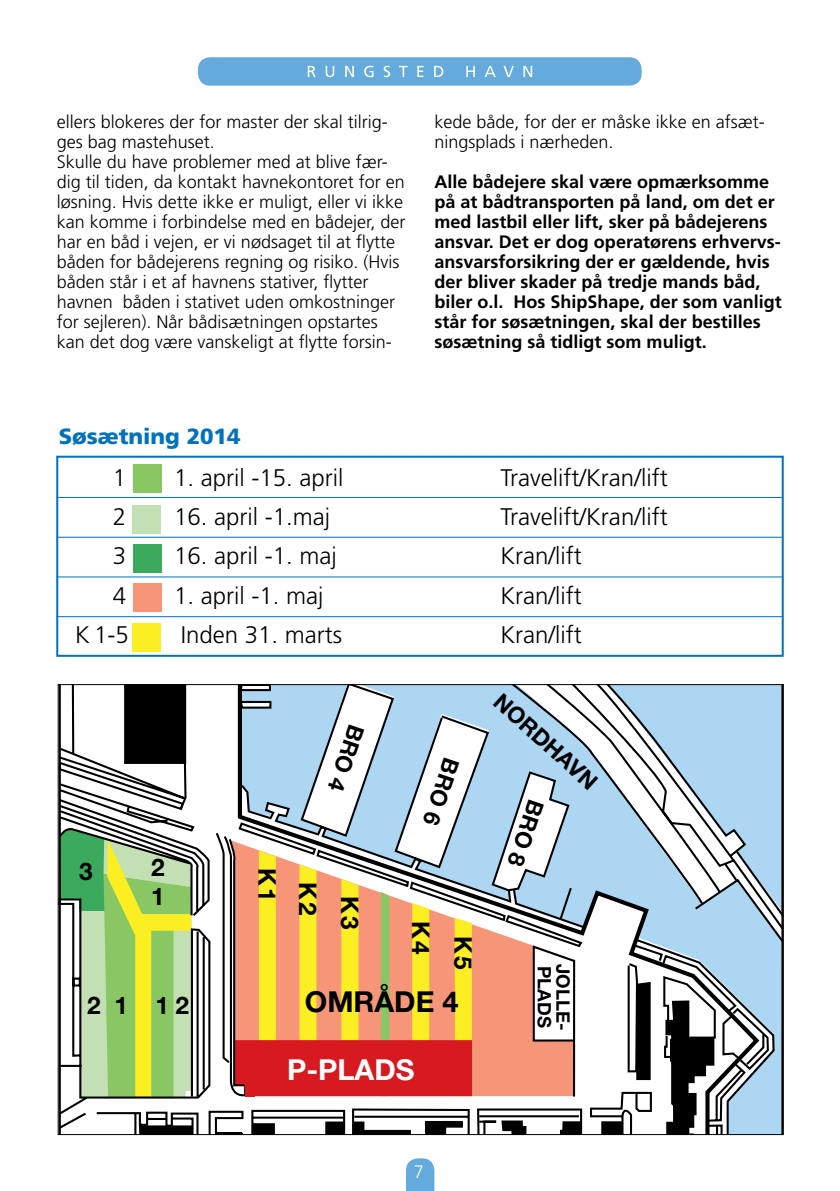
<style>
.page{position:relative;width:840px;height:1191px;background:#fff}
.page>*{position:absolute;margin:0;border:0;box-sizing:border-box;transform-origin:0 0}
.t1{font:700 28.8px "Helvetica Neue";color:#000}
.t2{font:700 28.8px "Helvetica Neue";color:#fff}
.t3{font:700 24.4px/28.4px "Helvetica Neue";letter-spacing:.095em;color:#000}
.t4{font:300 24px "Frutiger";color:#000}
.t5{font:700 22.6px "Helvetica Neue";color:#000}
.t6{font:900 22px "Frutiger";color:#0072bc}
.t7{font:700 18.6px "Helvetica Neue";color:#000}
.t8{font:300 18px/20px "Frutiger";color:#000}
.t9{font:700 18px/20px "Frutiger";color:#000}
.t10{font:300 18px "Frutiger";color:#fff}
</style>
<div class="page">
<svg style="left:60px;top:686px;width:721px;height:447px"></svg>
<div style="left:56px;top:456px;width:727px;height:201px;border:2px solid #0072bc"></div>
<div style="left:133px;top:464px;width:28px;height:29px;background:#89c765"></div>
<div style="left:132px;top:505px;width:29px;height:28px;background:#c2e0b4"></div>
<div style="left:133px;top:544px;width:28px;height:29px;background:#3caa5c"></div>
<div style="left:133px;top:583px;width:28px;height:29px;background:#f69577"></div>
<div style="left:132px;top:623px;width:29px;height:28px;background:#fbee23"></div>
<hr style="left:57px;top:497px;width:725px;height:1px;background:#0072bc">
<hr style="left:57px;top:537px;width:725px;height:1px;background:#0072bc">
<hr style="left:57px;top:576px;width:725px;height:1px;background:#0072bc">
<hr style="left:57px;top:616px;width:725px;height:1px;background:#0072bc">
<svg style="left:406px;top:1158px;width:28px;height:33px"></svg>
<div style="left:198px;top:57px;width:443px;height:29px;background:#64aadd;border-radius:12px"></div>
<svg style="left:307px;top:66px;width:225px;height:11px"></svg>
<p class="t8" style="left:57px;top:111px;width:350px">ellers blokeres der for master der skal tilrig&shy;ges bag mastehuset.<br>Skulle du have problemer med at blive fær&shy;dig til tiden, da kontakt havnekontoret for en løsning. Hvis dette ikke er muligt, eller vi ikke kan komme i forbindelse med en bådejer, der har en båd i vejen, er vi nødsaget til at flytte båden for bådejerens regning og risiko. (Hvis båden står i et af havnens stativer, flytter havnen båden i stativet uden omkostninger for sejleren). Når bådisætningen opstartes kan det dog være vanskeligt at flytte forsin-</p>
<p class="t8" style="left:434px;top:111px;width:332px">kede både, for der er måske ikke en afsæt&shy;ningsplads i nærheden.</p>
<p class="t9" style="left:434px;top:171px;width:349px">Alle bådejere skal være opmærksomme på at bådtransporten på land, om det er med lastbil eller lift, sker på bådejerens ansvar. Det er dog operatørens erhvervs&shy;ansvarsforsikring der er gældende, hvis der bliver skader på tredje mands båd, biler o.l. Hos ShipShape, der som vanligt står for søsætningen, skal der bestilles søsætning så tidligt som muligt.</p>
<p class="t6" style="left:59px;top:423px;width:183px">Søsætning 2014</p>
<h3 class="t4" style="left:113px;top:464px;width:15px">1</h3>
<h3 class="t4" style="left:174px;top:464px;width:171px">1. april -15. april</h3>
<h3 class="t4" style="left:500px;top:464px;width:169px">Travelift/Kran/lift</h3>
<h3 class="t4" style="left:113px;top:503px;width:15px">2</h3>
<h3 class="t4" style="left:174px;top:503px;width:158px">16. april -1.maj</h3>
<h3 class="t4" style="left:500px;top:503px;width:169px">Travelift/Kran/lift</h3>
<h3 class="t4" style="left:113px;top:542px;width:15px">3</h3>
<h3 class="t4" style="left:174px;top:542px;width:164px">16. april -1. maj</h3>
<h3 class="t4" style="left:500px;top:542px;width:83px">Kran/lift</h3>
<h3 class="t4" style="left:113px;top:582px;width:15px">4</h3>
<h3 class="t4" style="left:174px;top:582px;width:151px">1. april -1. maj</h3>
<h3 class="t4" style="left:500px;top:582px;width:83px">Kran/lift</h3>
<h3 class="t4" style="left:75px;top:621px;width:55px">K 1-5</h3>
<h3 class="t4" style="left:181px;top:621px;width:163px">Inden 31. marts</h3>
<h3 class="t4" style="left:500px;top:621px;width:83px">Kran/lift</h3>
<h2 class="t3" style="left:79px;top:856px;width:15px">3</h2>
<h2 class="t3" style="left:151px;top:853px;width:15px">2<br>1</h2>
<h2 class="t3" style="left:87px;top:990px;width:15px">2</h2>
<h2 class="t3" style="left:114px;top:990px;width:76px">1 1 2</h2>
<h2 class="t3" style="left:282px;top:868px;width:35px;rotate:90deg">K1</h2>
<p class="t5" style="left:370px;top:730px;width:70px;rotate:109deg">BRO 4</p>
<h2 class="t3" style="left:322px;top:881px;width:35px;rotate:90deg">K2</h2>
<h2 class="t3" style="left:364px;top:896px;width:35px;rotate:90deg">K3</h2>
<p class="t5" style="left:465px;top:763px;width:70px;rotate:109deg">BRO 6</p>
<h2 class="t3" style="left:435px;top:921px;width:35px;rotate:90deg">K4</h2>
<h2 class="t3" style="left:477px;top:935px;width:35px;rotate:90deg">K5</h2>
<h1 class="t1" style="left:305px;top:983px;width:155px">OMRÅDE 4</h1>
<h1 class="t2" style="left:287px;top:1052px;width:129px">P-PLADS</h1>
<p class="t5" style="left:506px;top:687px;width:132px;rotate:42deg">NORDHAVN</p>
<p class="t5" style="left:549px;top:805px;width:70px;rotate:109deg">BRO 8</p>
<p class="t7" style="left:556px;top:966px;width:63px;rotate:90deg">PLADS</p>
<p class="t7" style="left:574px;top:963px;width:68px;rotate:90deg">JOLLE-</p>
<p class="t10" style="left:414px;top:1161px;width:12px">7</p>
</div>
